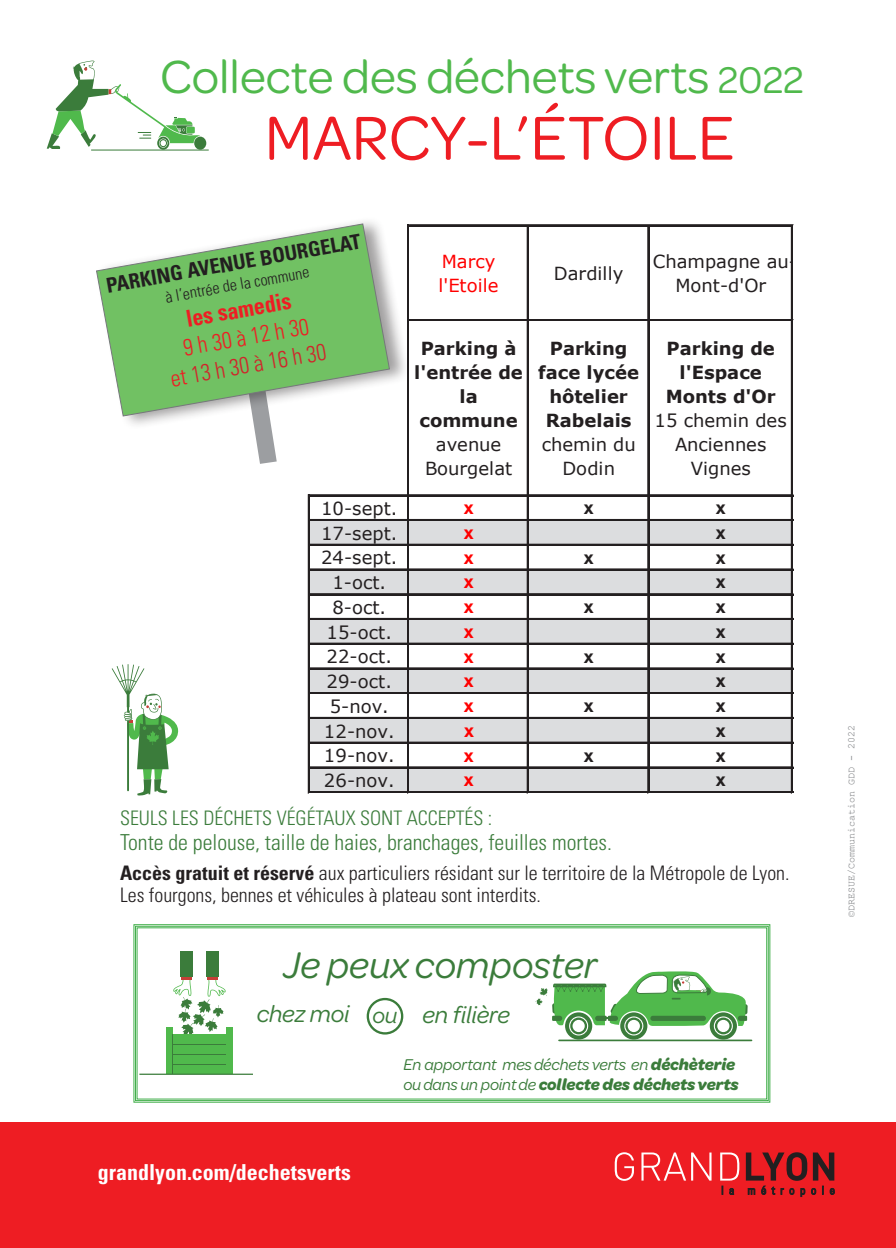
<style>
.page{position:relative;width:896px;height:1248px;background:#fff}
.page>*{position:absolute;margin:0;border:0;box-sizing:border-box;transform-origin:0 0}
.texte_gris{font:66px "Omnes";color:#ee1d23}
.t1{font:49.6px "Omnes";color:#50b94c}
.t2{font:italic 39.6px "Omnes";color:#3b7c3b}
.t3{font:italic 25px "Omnes";letter-spacing:-.01em;color:#3b7c3b}
.texte_gris-2{font:300 condensed 23.4px/28px "Univers LT Std";color:#ee1d23;text-align:center;scale:.94 1}
.texte_gris-3{font:700 condensed 23.4px "Univers LT Std";color:#ee1d23;scale:.94 1}
.t4{font:italic 23.4px "Omnes";color:#3b7c3b}
.t5{font:300 condensed 22px "Univers LT Std";color:#3b7c3b}
.t6{font:700 condensed 22px "Univers LT Std";color:#fff}
.t7{font:300 condensed 22px "Univers LT Std";color:#fff}
.texte_gris-4{font:700 condensed 20.6px "Univers LT Std";color:#231f20}
.t8{font:300 condensed 20px "Univers LT Std";color:#231f20}
.t9{font:300 condensed 20px "Univers LT Std";color:#3b7c3b}
.t10{font:700 18px/24px "Verdana";color:#231f20;text-align:center}
.t11{font:18px/24px "Verdana";color:#231f20;text-align:center}
.t12{font:700 18px "Arial";color:#231f20}
.t13{font:18px/24px "Verdana";color:#f00}
.t14{font:700 18px "Arial";color:#f00}
.t15{font:italic 16.6px/20px "Omnes";letter-spacing:-.01em;color:#3b7c3b}
.texte_gris-5{font:300 condensed 16px "Univers LT Std";color:#231f20}
.t16{font:10px "Courier New";color:#76787b}
.s1{font-size:39.6px}
.s2{color:#d1232a}
.s3{font-weight:400}
.s4{font-weight:700}
</style>
<div class="page">
<div style="left:194px;top:137px;width:12px;height:13px;background:#3b7c3b;border-radius:50%"></div>
<svg style="left:47px;top:61px;width:153px;height:88px"></svg>
<hr style="left:91px;top:149px;width:118px;height:1px;background:#3b7c3b">
<div style="left:0;top:1121px;width:896px;height:126px;background:#ee1d23"></div>
<svg style="left:615px;top:1152px;width:19px;height:28px"></svg>
<svg style="left:641px;top:1152px;width:70px;height:28px"></svg>
<svg style="left:720px;top:1152px;width:19px;height:42px"></svg>
<svg style="left:746px;top:1152px;width:88px;height:44px"></svg>
<svg style="left:133px;top:924px;width:637px;height:178px"></svg>
<div style="left:135px;top:925px;width:633px;height:175px;border:1px solid #40ae49"></div>
<svg style="left:254px;top:430px;width:23px;height:34px"></svg>
<div style="left:96px;top:216px;width:314px;height:214px;background:#231f20;opacity:.43"></div>
<svg style="left:96px;top:223px;width:294px;height:193px"></svg>
<svg style="left:112px;top:664px;width:66px;height:131px"></svg>
<div style="left:310px;top:520px;width:482px;height:25px;background:#dcdddf"></div>
<div style="left:310px;top:569px;width:482px;height:25px;background:#dcdddf"></div>
<div style="left:310px;top:619px;width:482px;height:25px;background:#dcdddf"></div>
<div style="left:310px;top:668px;width:482px;height:25px;background:#dcdddf"></div>
<div style="left:310px;top:718px;width:482px;height:25px;background:#dcdddf"></div>
<div style="left:310px;top:767px;width:482px;height:25px;background:#dcdddf"></div>
<hr style="left:407px;top:224px;width:2px;height:569px;background:#231f20">
<hr style="left:527px;top:226px;width:2px;height:567px;background:#231f20">
<hr style="left:647px;top:226px;width:2px;height:567px;background:#231f20">
<hr style="left:791px;top:226px;width:2px;height:567px;background:#231f20">
<hr style="left:308px;top:494px;width:2px;height:299px;background:#231f20">
<hr style="left:409px;top:224px;width:384px;height:2px;background:#231f20">
<hr style="left:409px;top:319px;width:384px;height:2px;background:#231f20">
<hr style="left:310px;top:494px;width:483px;height:2px;background:#231f20">
<hr style="left:310px;top:519px;width:483px;height:2px;background:#231f20">
<hr style="left:310px;top:544px;width:483px;height:2px;background:#231f20">
<hr style="left:310px;top:568px;width:483px;height:2px;background:#231f20">
<hr style="left:310px;top:593px;width:483px;height:2px;background:#231f20">
<hr style="left:310px;top:618px;width:483px;height:2px;background:#231f20">
<hr style="left:310px;top:642px;width:483px;height:1px;background:#231f20">
<hr style="left:310px;top:643px;width:483px;height:2px;background:#231f20">
<hr style="left:310px;top:667px;width:483px;height:2px;background:#231f20">
<hr style="left:310px;top:692px;width:483px;height:2px;background:#231f20">
<hr style="left:310px;top:717px;width:483px;height:2px;background:#231f20">
<hr style="left:310px;top:741px;width:483px;height:1px;background:#231f20">
<hr style="left:310px;top:742px;width:483px;height:1px;background:#231f20">
<hr style="left:310px;top:766px;width:483px;height:2px;background:#231f20">
<hr style="left:310px;top:791px;width:483px;height:2px;background:#231f20">
<h2 class="t1" style="left:160px;top:43px;width:645px">Collecte des déchets verts <span class="s1">2022</span></h2>
<p class="texte_gris" style="left:265px;top:93px;width:471px">MARCY-L’ÉTOILE</p>
<p class="texte_gris-4" style="left:104px;top:273px;width:260px;rotate:-10deg">PARKING AVENUE BOURGELAT</p>
<p class="texte_gris-5" style="left:164px;top:287px;width:147px;rotate:-10deg">à l’entrée de la commune</p>
<p class="texte_gris-3" style="left:184px;top:304px;width:115px;rotate:-10deg">les samedis</p>
<p class="texte_gris-2" style="left:164px;top:337px;width:169px;rotate:-10deg">9 h 30 à 12 h 30<br>et <span class="s2">13 h 30 à 16 h 30</span></p>
<p class="t13" style="left:438px;top:249px;width:62px">Marcy l'Etoile</p>
<p class="t11" style="left:554px;top:261px;width:71px">Dardilly</p>
<p class="t11" style="left:653px;top:249px;width:145px">Champagne au-<br>Mont-d'Or</p>
<p class="t10" style="left:414px;top:336px;width:110px">Parking à l'entrée de la commune <span class="s3">avenue<br>Bourgelat</span></p>
<p class="t10" style="left:538px;top:336px;width:102px">Parking face lycée hôtelier<br>Rabelais <span class="s3">chemin du<br>Dodin</span></p>
<p class="t10" style="left:654px;top:336px;width:134px">Parking de l'Espace<br>Monts d'Or<br><span class="s3">15 chemin des<br>Anciennes<br>Vignes</span></p>
<p class="t11" style="left:321px;top:496px;width:78px">10-sept.</p>
<p class="t14" style="left:464px;top:495px;width:12px">x</p>
<p class="t12" style="left:584px;top:495px;width:12px">x</p>
<p class="t12" style="left:716px;top:495px;width:12px">x</p>
<p class="t11" style="left:321px;top:521px;width:78px">17-sept.</p>
<p class="t14" style="left:464px;top:520px;width:12px">x</p>
<p class="t12" style="left:716px;top:520px;width:12px">x</p>
<p class="t11" style="left:321px;top:545px;width:78px">24-sept.</p>
<p class="t14" style="left:464px;top:544px;width:12px">x</p>
<p class="t12" style="left:584px;top:544px;width:12px">x</p>
<p class="t12" style="left:716px;top:544px;width:12px">x</p>
<p class="t11" style="left:332px;top:570px;width:55px">1-oct.</p>
<p class="t14" style="left:464px;top:569px;width:12px">x</p>
<p class="t12" style="left:716px;top:569px;width:12px">x</p>
<p class="t11" style="left:332px;top:595px;width:55px">8-oct.</p>
<p class="t14" style="left:464px;top:594px;width:12px">x</p>
<p class="t12" style="left:584px;top:594px;width:12px">x</p>
<p class="t12" style="left:716px;top:594px;width:12px">x</p>
<p class="t11" style="left:327px;top:620px;width:67px">15-oct.</p>
<p class="t14" style="left:464px;top:619px;width:12px">x</p>
<p class="t12" style="left:716px;top:619px;width:12px">x</p>
<p class="t11" style="left:327px;top:644px;width:67px">22-oct.</p>
<p class="t14" style="left:464px;top:643px;width:12px">x</p>
<p class="t12" style="left:584px;top:643px;width:12px">x</p>
<p class="t12" style="left:716px;top:643px;width:12px">x</p>
<p class="t11" style="left:327px;top:669px;width:67px">29-oct.</p>
<p class="t14" style="left:464px;top:668px;width:12px">x</p>
<p class="t12" style="left:716px;top:668px;width:12px">x</p>
<p class="t11" style="left:330px;top:694px;width:61px">5-nov.</p>
<p class="t14" style="left:464px;top:693px;width:12px">x</p>
<p class="t12" style="left:584px;top:693px;width:12px">x</p>
<p class="t12" style="left:716px;top:693px;width:12px">x</p>
<p class="t11" style="left:324px;top:718px;width:72px">12-nov.</p>
<p class="t14" style="left:464px;top:717px;width:12px">x</p>
<p class="t12" style="left:716px;top:717px;width:12px">x</p>
<p class="t11" style="left:324px;top:743px;width:72px">19-nov.</p>
<p class="t14" style="left:464px;top:742px;width:12px">x</p>
<p class="t12" style="left:584px;top:742px;width:12px">x</p>
<p class="t12" style="left:716px;top:742px;width:12px">x</p>
<p class="t11" style="left:324px;top:768px;width:72px">26-nov.</p>
<p class="t14" style="left:464px;top:767px;width:12px">x</p>
<p class="t12" style="left:716px;top:767px;width:12px">x</p>
<p class="t9" style="left:120px;top:805px;width:374px">SEULS LES DÉCHETS VÉGÉTAUX SONT ACCEPTÉS :</p>
<p class="t5" style="left:120px;top:828px;width:493px">Tonte de pelouse, taille de haies, branchages, feuilles mortes.</p>
<p class="t8" style="left:120px;top:860px;width:671px"><span class="s4">Accès gratuit et réservé</span> aux particuliers résidant sur le territoire de la Métropole de Lyon.</p>
<p class="t8" style="left:120px;top:882px;width:422px">Les fourgons, bennes et véhicules à plateau sont interdits.</p>
<h3 class="t2" style="left:283px;top:939px;width:316px">Je peux composter</h3>
<h3 class="t3" style="left:257px;top:997px;width:94px">chez moi</h3>
<h3 class="t3" style="left:422px;top:998px;width:89px">en filière</h3>
<p class="t15" style="left:403px;top:1053px;width:337px">En apportant mes déchets verts en <span class="s4">déchèterie </span>ou dans un point de <span class="s4">collecte des déchets verts</span></p>
<p class="t4" style="left:372px;top:999px;width:27px">ou</p>
<p class="t7" style="left:161px;top:1156px;width:165px">www.grandlyon.com</p>
<p class="t6" style="left:98px;top:1158px;width:254px">grandlyon.com/dechetsverts</p>
<p class="t16" style="left:845px;top:917px;width:194px;rotate:-90deg">©DRESUE/Communication GDD - 2022</p>
</div>
